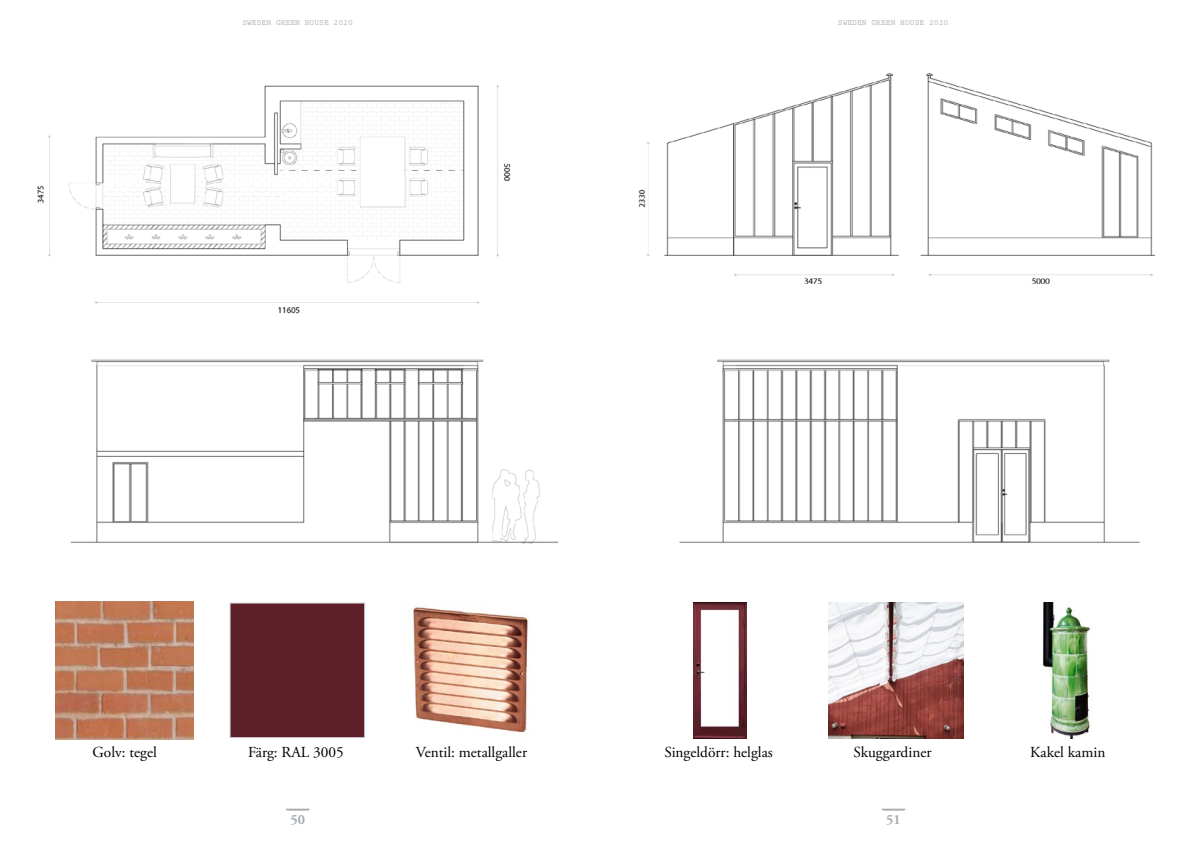
<style>
.page{position:relative;width:1191px;height:842px;background:#fff}
.page>*{position:absolute;margin:0;border:0;box-sizing:border-box;transform-origin:0 0}
.t1{font:15.3px "Adobe Garamond Pro";color:#000}
.t2{font:700 14px "Adobe Garamond Pro";color:#a8adb1}
.t3{font:700 8px "Prestige Elite Std";color:#a8adb1}
</style>
<div class="page">
<svg style="left:286px;top:809px;width:24px;height:2px"></svg>
<img style="left:37px;top:85px;width:522px;height:459px">
<svg style="left:881px;top:809px;width:24px;height:2px"></svg>
<img style="left:638px;top:73px;width:517px;height:470px">
<div style="left:230px;top:603px;width:135px;height:135px;background:#5d2028;border:1px solid #ccc"></div>
<img style="left:828px;top:603px;width:135px;height:135px">
<img style="left:1042px;top:602px;width:49px;height:136px">
<img style="left:693px;top:603px;width:53px;height:136px">
<img style="left:56px;top:602px;width:138px;height:138px">
<img style="left:413px;top:607px;width:115px;height:126px">
<p class="t3" style="left:242px;top:19px;width:112px">SWEDEN GREEN HOUSE 2020</p>
<p class="t3" style="left:838px;top:19px;width:112px">SWEDEN GREEN HOUSE 2020</p>
<p class="t1" style="left:93px;top:743px;width:66px">Golv: tegel</p>
<p class="t1" style="left:248px;top:743px;width:97px">Färg: RAL 3005</p>
<p class="t1" style="left:416px;top:743px;width:113px">Ventil: metallgaller</p>
<p class="t1" style="left:664px;top:743px;width:110px">Singeldörr: helglas</p>
<p class="t1" style="left:853px;top:743px;width:80px">Skuggardiner</p>
<p class="t1" style="left:1030px;top:743px;width:77px">Kakel kamin</p>
<p class="t2" style="left:290px;top:812px;width:16px">50</p>
<p class="t2" style="left:886px;top:812px;width:16px">51</p>
</div>
